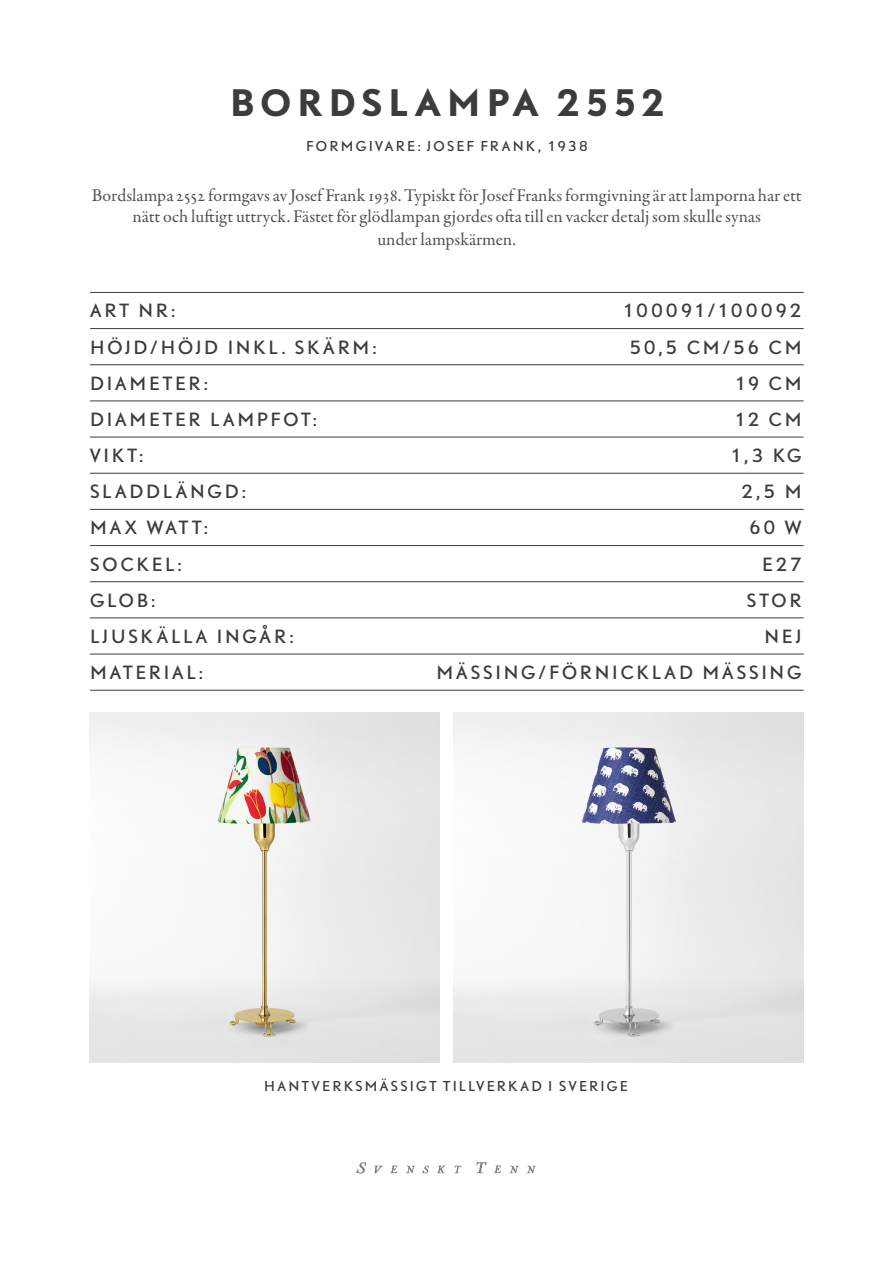
<style>
.page{position:relative;width:893px;height:1263px;background:#fff}
.page>*{position:absolute;margin:0;border:0;box-sizing:border-box;transform-origin:0 0}
.Rubrik_1_-_Huvudrubr{font:700 34.05px "DTL Nobel T";letter-spacing:.15em;color:#3c3c3c}
.Bröd_Garamond_Centre{font:18px/22.4px "Garamond Premr Pro";color:#505050;text-align:center}
.Linjerad_lista___Nob{font:16.95px "DTL Nobel T";letter-spacing:.17em;color:#3c3c3c}
.Linjerad_lista___Nob-2{font:16.95px "DTL Nobel T";letter-spacing:.145em;color:#3c3c3c}
.Rubrik_3___Byline_fo{font:12.75px "DTL Nobel T";letter-spacing:.18em;color:#3c3c3c}
</style>
<div class="page">
<hr style="left:90px;top:292px;width:714px;height:1px;background:#3c3c3c">
<hr style="left:90px;top:328px;width:714px;height:1px;background:#3c3c3c">
<hr style="left:90px;top:364px;width:714px;height:1px;background:#3c3c3c">
<hr style="left:90px;top:401px;width:714px;height:1px;background:#3c3c3c">
<hr style="left:90px;top:437px;width:714px;height:1px;background:#3c3c3c">
<hr style="left:90px;top:473px;width:714px;height:1px;background:#3c3c3c">
<hr style="left:90px;top:509px;width:714px;height:1px;background:#3c3c3c">
<hr style="left:90px;top:545px;width:714px;height:1px;background:#3c3c3c">
<hr style="left:90px;top:581px;width:714px;height:1px;background:#3c3c3c">
<hr style="left:90px;top:618px;width:714px;height:1px;background:#3c3c3c">
<hr style="left:90px;top:654px;width:714px;height:1px;background:#3c3c3c">
<hr style="left:90px;top:690px;width:714px;height:1px;background:#3c3c3c">
<img style="left:89px;top:712px;width:350px;height:350px">
<img style="left:454px;top:712px;width:350px;height:350px">
<svg style="left:527px;top:1165px;width:9px;height:8px"></svg>
<svg style="left:510px;top:1165px;width:9px;height:8px"></svg>
<svg style="left:494px;top:1165px;width:7px;height:8px"></svg>
<svg style="left:356px;top:1162px;width:10px;height:12px"></svg>
<svg style="left:476px;top:1161px;width:11px;height:12px"></svg>
<svg style="left:374px;top:1165px;width:9px;height:8px"></svg>
<svg style="left:390px;top:1165px;width:7px;height:8px"></svg>
<svg style="left:422px;top:1165px;width:7px;height:8px"></svg>
<svg style="left:406px;top:1165px;width:9px;height:8px"></svg>
<svg style="left:454px;top:1165px;width:8px;height:8px"></svg>
<svg style="left:437px;top:1165px;width:9px;height:8px"></svg>
<p class="Rubrik_1_-_Huvudrubr" style="left:229px;top:79px;width:437px">BORDSLAMPA 2552</p>
<p class="Rubrik_3___Byline_fo" style="left:306px;top:137px;width:283px">FORMGIVARE: JOSEF FRANK, 1938</p>
<p class="Bröd_Garamond_Centre" style="left:92px;top:184px;width:711px">Bordslampa 2552 formgavs av Josef Frank 1938. Typiskt för Josef Franks formgivning är att lamporna har ett nätt och luftigt uttryck. Fästet för glödlampan gjordes ofta till en vacker detalj som skulle synas<br>under lampskärmen.</p>
<p class="Linjerad_lista___Nob" style="left:90px;top:299px;width:87px">ART NR:</p>
<p class="Linjerad_lista___Nob-2" style="left:623px;top:299px;width:180px">100091/100092</p>
<p class="Linjerad_lista___Nob" style="left:90px;top:335px;width:288px">HÖJD/HÖJD INKL. SKÄRM:</p>
<p class="Linjerad_lista___Nob" style="left:629px;top:335px;width:174px">50,5 CM/56 CM</p>
<p class="Linjerad_lista___Nob" style="left:90px;top:372px;width:119px">DIAMETER:</p>
<p class="Linjerad_lista___Nob" style="left:735px;top:372px;width:68px">19 CM</p>
<p class="Linjerad_lista___Nob" style="left:90px;top:408px;width:228px">DIAMETER LAMPFOT:</p>
<p class="Linjerad_lista___Nob" style="left:735px;top:408px;width:68px">12 CM</p>
<p class="Linjerad_lista___Nob" style="left:90px;top:444px;width:54px">VIKT:</p>
<p class="Linjerad_lista___Nob" style="left:730px;top:444px;width:73px">1,3 KG</p>
<p class="Linjerad_lista___Nob" style="left:90px;top:480px;width:157px">SLADDLÄNGD:</p>
<p class="Linjerad_lista___Nob" style="left:741px;top:480px;width:62px">2,5 M</p>
<p class="Linjerad_lista___Nob" style="left:90px;top:516px;width:119px">MAX WATT:</p>
<p class="Linjerad_lista___Nob" style="left:749px;top:516px;width:54px">60 W</p>
<p class="Linjerad_lista___Nob" style="left:90px;top:552px;width:93px">SOCKEL:</p>
<p class="Linjerad_lista___Nob" style="left:762px;top:552px;width:41px">E27</p>
<p class="Linjerad_lista___Nob" style="left:90px;top:589px;width:67px">GLOB:</p>
<p class="Linjerad_lista___Nob" style="left:747px;top:589px;width:56px">STOR</p>
<p class="Linjerad_lista___Nob" style="left:90px;top:625px;width:205px">LJUSKÄLLA INGÅR:</p>
<p class="Linjerad_lista___Nob" style="left:764px;top:625px;width:39px">NEJ</p>
<p class="Linjerad_lista___Nob" style="left:90px;top:661px;width:114px">MATERIAL:</p>
<p class="Linjerad_lista___Nob" style="left:436px;top:661px;width:367px">MÄSSING/FÖRNICKLAD MÄSSING</p>
<p class="Rubrik_3___Byline_fo" style="left:264px;top:1077px;width:365px">HANTVERKSMÄSSIGT TILLVERKAD I SVERIGE</p>
</div>
